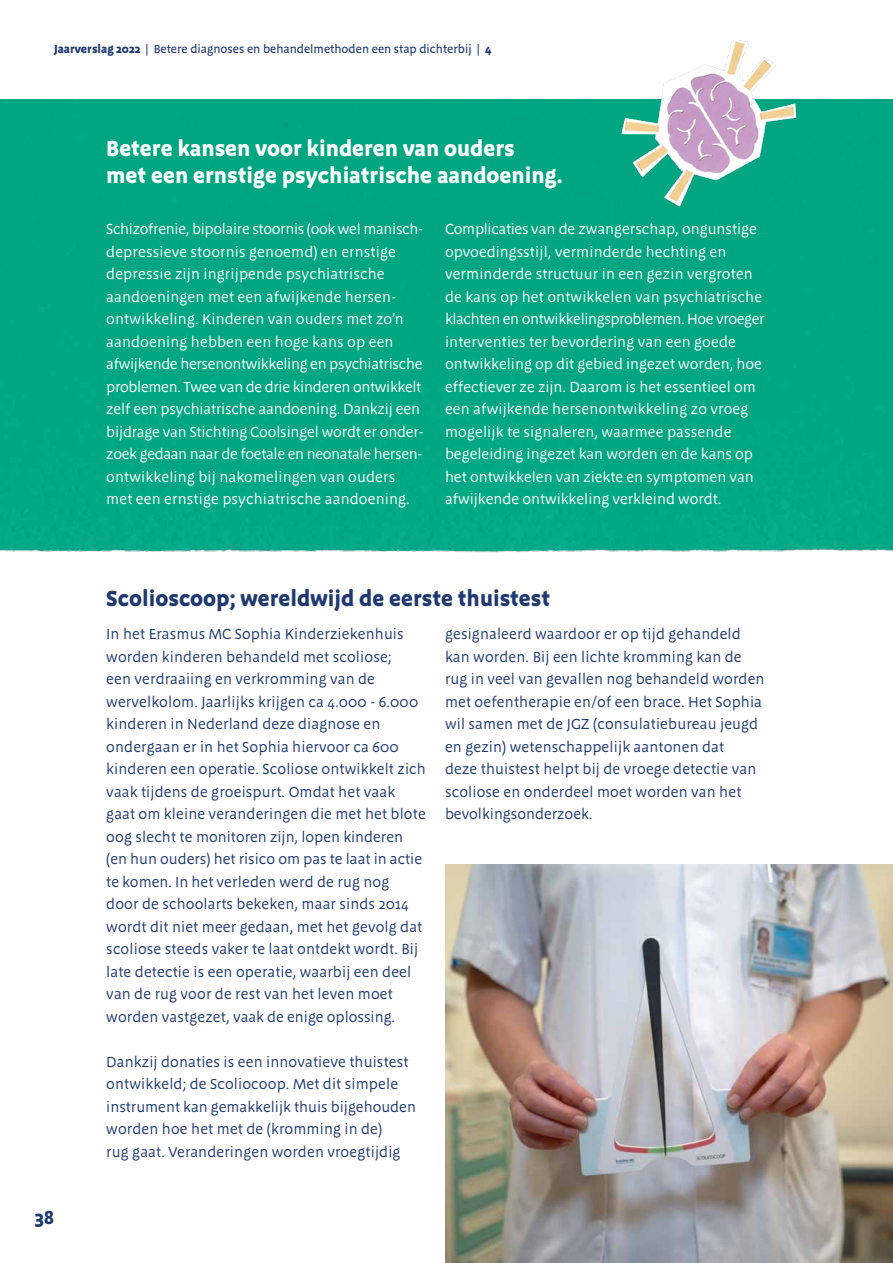
<style>
.page{position:relative;width:893px;height:1263px;background:#fff}
.page>*{position:absolute;margin:0;border:0;box-sizing:border-box;transform-origin:0 0}
.t1{font:700 22.5px/27px "Megano OT";color:#fff}
.t2{font:700 22.5px "Megano OT";color:#203a71}
.t3{font:700 19.5px "Megano OT";color:#203a71}
.t4{font:15px/22.5px "Megano OT";letter-spacing:.01em;color:#203a71}
.t5{font:15px/22.5px "Megano OT";color:#fff}
.t6{font:500 12px "Megano OT";color:#203a71}
.s1{font-weight:700}
</style>
<div class="page">
<div style="left:0;top:99px;width:893px;height:453px;background:#00a682"></div>
<img style="left:445px;top:864px;width:448px;height:399px">
<img style="left:609px;top:40px;width:200px;height:171px">
<p class="t6" style="left:54px;top:42px;width:439px"><span class="s1">Jaarverslag 2022</span> | Betere diagnoses en behandelmethoden een stap dichterbij | <span class="s1">4</span></p>
<h1 class="t1" style="left:106px;top:135px;width:458px">Betere kansen voor kinderen van ouders<br>met een ernstige psychiatrische aandoening.</h1>
<p class="t5" style="left:106px;top:218px;width:318px">Schizofrenie, bipolaire stoornis (ook wel manisch&shy;depressieve stoornis genoemd) en ernstige depressie zijn ingrijpende psychiatrische aandoeningen met een afwijkende hersen&shy;ontwikkeling. Kinderen van ouders met zo’n aandoening hebben een hoge kans op een afwijkende hersenontwikkeling en psychiatrische problemen. Twee van de drie kinderen ontwikkelt zelf een psychiatrische aandoening. Dankzij een bijdrage van Stichting Coolsingel wordt er onder&shy;zoek gedaan naar de foetale en neonatale hersen-- ontwikkeling bij nakomelingen van ouders met een ernstige psychiatrische aandoening.</p>
<p class="t5" style="left:445px;top:218px;width:321px">Complicaties van de zwangerschap, ongunstige opvoedingsstijl, verminderde hechting en verminderde structuur in een gezin vergroten de kans op het ontwikkelen van psychiatrische klachten en ontwikkelingsproblemen. Hoe vroeger interventies ter bevordering van een goede ontwikkeling op dit gebied ingezet worden, hoe effectiever ze zijn. Daarom is het essentieel om een afwijkende hersenontwikkeling zo vroeg mogelijk te signaleren, waarmee passende begeleiding ingezet kan worden en de kans op het ontwikkelen van ziekte en symptomen van afwijkende ontwikkeling verkleind wordt.</p>
<h1 class="t2" style="left:106px;top:585px;width:445px">Scolioscoop; wereldwijd de eerste thuistest</h1>
<h2 class="t3" style="left:34px;top:1206px;width:21px">38</h2>
<p class="t4" style="left:106px;top:623px;width:321px">In het Erasmus MC Sophia Kinderziekenhuis worden kinderen behandeld met scoliose;<br>een verdraaiing en verkromming van de wervelkolom. Jaarlijks krijgen ca 4.000 - 6.000 kinderen in Nederland deze diagnose en ondergaan er in het Sophia hiervoor ca 600 kinderen een operatie. Scoliose ontwikkelt zich vaak tijdens de groeispurt. Omdat het vaak gaat om kleine veranderingen die met het blote oog slecht te monitoren zijn, lopen kinderen (en hun ouders) het risico om pas te laat in actie te komen. In het verleden werd de rug nog<br>door de schoolarts bekeken, maar sinds 2014 wordt dit niet meer gedaan, met het gevolg dat scoliose steeds vaker te laat ontdekt wordt. Bij late detectie is een operatie, waarbij een deel van de rug voor de rest van het leven moet worden vastgezet, vaak de enige oplossing.</p>
<p class="t4" style="left:106px;top:1050px;width:311px">Dankzij donaties is een innovatieve thuistest ontwikkeld; de Scoliocoop. Met dit simpele instrument kan gemakkelijk thuis bijgehouden worden hoe het met de (kromming in de)<br>rug gaat. Veranderingen worden vroegtijdig</p>
<p class="t4" style="left:445px;top:623px;width:321px">gesignaleerd waardoor er op tijd gehandeld kan worden. Bij een lichte kromming kan de rug in veel van gevallen nog behandeld worden met oefentherapie en/of een brace. Het Sophia wil samen met de JGZ (consulatiebureau jeugd en gezin) wetenschappelijk aantonen dat<br>deze thuistest helpt bij de vroege detectie van scoliose en onderdeel moet worden van het bevolkingsonderzoek.</p>
</div>
